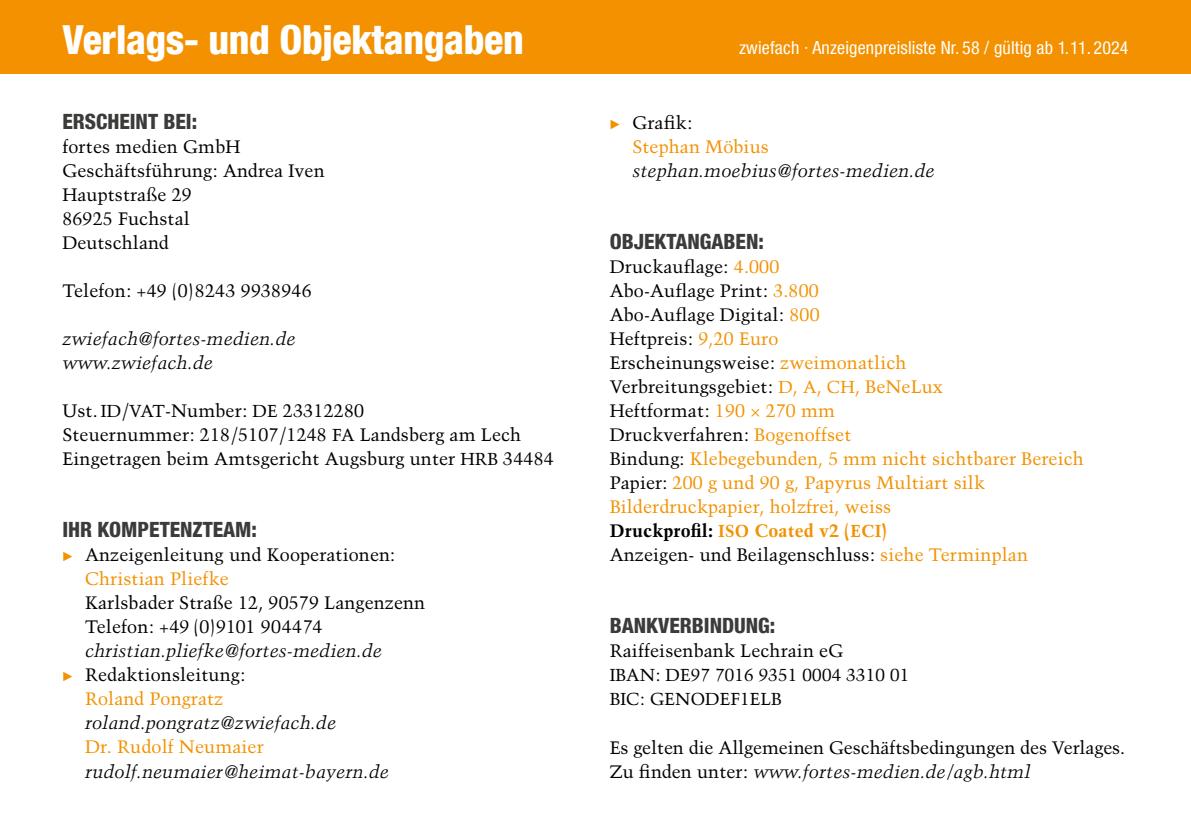
<style>
.page{position:relative;width:1191px;height:840px;background:#fff}
.page>*{position:absolute;margin:0;border:0;box-sizing:border-box;transform-origin:0 0}
.t1{font:800 condensed 40px "Helvetica Neue LT Com";letter-spacing:-.01em;color:#fff}
.t2{font:800 condensed 21px "Helvetica Neue LT Com";color:#3b3b3a}
.t3{font:18px/24px "Trump Mediaeval LT Std";letter-spacing:.005em;color:#000}
.t4{font:18px/24px "Trump Mediaeval LT Std";letter-spacing:.005em;color:#f39100}
.t5{font:italic 18px/24px "Trump Mediaeval LT Std";letter-spacing:.005em;color:#000}
.t6{font:condensed 18px "Helvetica Neue LT Com";letter-spacing:.01em;color:#fff}
.t7{font:17.2px/24px "Trump Mediaeval LT Std";letter-spacing:.005em;color:#000}
.s1{font-size:17.2px}
.s2{color:#000}
.s3{font-weight:700;color:#000}
.s4{font-weight:700;font-size:17.2px}
.s5{font-weight:700}
.s6{font-style:italic}
</style>
<div class="page">
<div style="left:0;top:0;width:1191px;height:74px;background:#f39100"></div>
<h1 class="t1" style="left:62px;top:15px;width:463px">Verlags- und Objektangaben</h1>
<p class="t2" style="left:62px;top:108px;width:136px">ERSCHEINT BEI:</p>
<p class="t3" style="left:62px;top:134px;width:264px">fortes medien GmbH<br>Geschäftsführung: Andrea Iven<br>Hauptstraße 29<br>86925 Fuchstal<br>Deutschland</p>
<p class="t3" style="left:62px;top:278px;width:251px">Telefon: +49 (0) 8243 9938946</p>
<p class="t5" style="left:62px;top:326px;width:235px">zwiefach@fortes-medien.de www.zwiefach.de</p>
<p class="t3" style="left:62px;top:398px;width:493px">Ust. <span class="s1">ID</span>/<span class="s1">VAT</span>-Number: <span class="s1">DE</span> 23312280<br>Steuernummer: 218/5107/1248 <span class="s1">FA</span> Landsberg am Lech<br>Eingetragen beim Amtsgericht Augsburg unter <span class="s1">HRB</span> 34484</p>
<p class="t2" style="left:62px;top:516px;width:196px">IHR KOMPETENZTEAM:</p>
<p class="t3" style="left:85px;top:542px;width:312px">Anzeigenleitung und Kooperationen:</p>
<p class="t4" style="left:85px;top:566px;width:145px">Christian Pliefke</p>
<p class="t3" style="left:85px;top:590px;width:342px">Karlsbader Straße 12, 90579 Langenzenn<br>Telefon: +49 (0)9101 904474</p>
<p class="t5" style="left:85px;top:638px;width:298px">christian.pliefke@fortes-medien.de</p>
<p class="t3" style="left:85px;top:662px;width:162px">Redaktionsleitung:</p>
<p class="t4" style="left:85px;top:686px;width:140px">Roland Pongratz</p>
<p class="t5" style="left:85px;top:710px;width:252px">roland.pongratz@zwiefach.de</p>
<p class="t4" style="left:85px;top:734px;width:180px">Dr. Rudolf Neumaier</p>
<p class="t5" style="left:85px;top:758px;width:305px">rudolf.neumaier@heimat-bayern.de</p>
<p class="t6" style="left:739px;top:37px;width:391px">zwiefach · Anzeigenpreisliste Nr. 58 / gültig ab 1.11. 2024</p>
<p class="t3" style="left:632px;top:110px;width:62px">Grafik:</p>
<p class="t4" style="left:632px;top:134px;width:138px">Stephan Möbius</p>
<p class="t5" style="left:632px;top:158px;width:304px">stephan.moebius@fortes-medien.de</p>
<p class="t2" style="left:609px;top:228px;width:156px">OBJEKTANGABEN:</p>
<p class="t4" style="left:609px;top:254px;width:476px"><span class="s2">Druckauflage:</span> 4.000<br><span class="s2">Abo-Auflage Print:</span> 3.800<br><span class="s2">Abo-Auflage Digital:</span> 800<br><span class="s2">Heftpreis:</span> 9,20 Euro<br><span class="s2">Erscheinungsweise:</span> zweimonatlich<br><span class="s2">Verbreitungsgebiet:</span> <span class="s1">D</span>, <span class="s1">A</span>, <span class="s1">CH</span>, BeNeLux<br><span class="s2">Heftformat:</span> 190 × 270 mm<br><span class="s2">Druckverfahren:</span> Bogenoffset<br><span class="s2">Bindung:</span> Klebegebunden, 5 mm nicht sichtbarer Bereich <span class="s2">Papier:</span> 200 g und 90 g, Papyrus Multiart silk Bilderdruckpapier, holzfrei, weiss<br><span class="s3">Druckprofil:</span> <span class="s4">ISO</span> <span class="s5">Coated v2 (</span><span class="s4">ECI</span><span class="s5">)<br></span><span class="s2">Anzeigen- und Beilagenschluss:</span> siehe Terminplan</p>
<p class="t2" style="left:609px;top:612px;width:167px">BANKVERBINDUNG:</p>
<p class="t3" style="left:609px;top:638px;width:235px">Raiffeisenbank Lechrain eG</p>
<p class="t7" style="left:609px;top:663px;width:301px">IBAN: DE97 7016 9351 0004 3310 01<br>BIC: GENODEF1ELB</p>
<p class="t3" style="left:609px;top:734px;width:517px">Es gelten die Allgemeinen Geschäftsbedingungen des Verlages.<br>Zu finden unter: <span class="s6">www.fortes-medien.de/agb.html</span></p>
</div>
